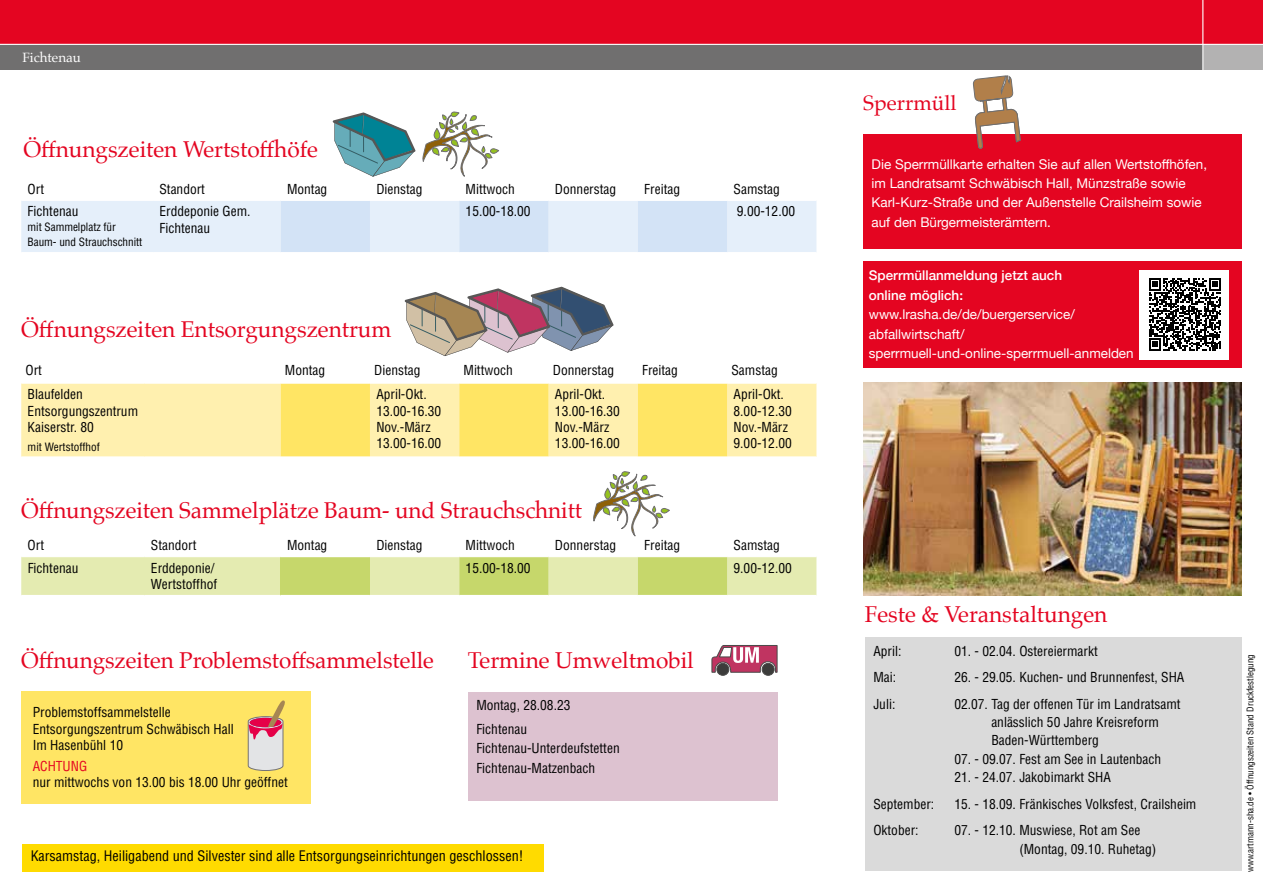
<style>
.page{position:relative;width:1263px;height:893px;background:#fff}
.page>*{position:absolute;margin:0;border:0;box-sizing:border-box;transform-origin:0 0}
.t1{font:22.8px "Palatino";letter-spacing:-.005em;color:#e40521}
.t2{font:20.85px "Palatino";color:#e40521}
.t3{font:condensed 14.1px "Helvetica LT Pro";color:#000}
.t4{font:condensed 13.5px/16.5px "Helvetica LT Pro";color:#000}
.t5{font:13.5px/19.4px "Helvetica Neue";color:#fff}
.t6{font:500 13.5px/19.4px "Helvetica Neue";color:#fff}
.t7{font:13.5px "Palatino";color:#fff}
.t8{font:condensed 13.5px "Helvetica LT Pro";color:#e40521}
.t9{font:condensed 11.25px/15px "Helvetica LT Pro";letter-spacing:-.005em;color:#000}
.t10{font:condensed 9px "Helvetica LT Pro";color:#000}
</style>
<div class="page">
<div style="left:0;top:0;width:1263px;height:45px;background:#e40521"></div>
<div style="left:0;top:44px;width:1263px;height:26px;background:#706f6f"></div>
<div style="left:1203px;top:45px;width:60px;height:25px;background:#b3b2b2"></div>
<hr style="left:1202px;top:0;width:1px;height:72px;background:#fff">
<hr style="left:0;top:44px;width:1263px;height:1px;background:#fff">
<div style="left:22px;top:844px;width:522px;height:28px;background:#ffdb00"></div>
<div style="left:863px;top:134px;width:379px;height:115px;background:#e40521"></div>
<svg style="left:973px;top:75px;width:48px;height:74px"></svg>
<div style="left:863px;top:261px;width:379px;height:107px;background:#e40521"></div>
<div style="left:1140px;top:270px;width:89px;height:89px;background:#fff"></div>
<svg style="left:1149px;top:278px;width:72px;height:73px"></svg>
<svg style="left:21px;top:557px;width:795px;height:38px;background:#dae49a"></svg>
<svg style="left:333px;top:112px;width:82px;height:65px"></svg>
<svg style="left:21px;top:201px;width:795px;height:51px;background:#deeaf8"></svg>
<svg style="left:422px;top:111px;width:77px;height:66px"></svg>
<div style="left:865px;top:637px;width:376px;height:234px;background:#dadada"></div>
<img style="left:863px;top:383px;width:379px;height:212px">
<div style="left:21px;top:691px;width:290px;height:112px;background:#ffe564"></div>
<svg style="left:247px;top:700px;width:38px;height:71px"></svg>
<svg style="left:405px;top:287px;width:208px;height:69px"></svg>
<div style="left:21px;top:384px;width:795px;height:72px;background:#fff0af"></div>
<svg style="left:281px;top:384px;width:446px;height:153px"></svg>
<hr style="left:281px;top:456px;width:89px;height:1px;background:#fff">
<hr style="left:370px;top:456px;width:89px;height:1px;background:#fff">
<hr style="left:459px;top:456px;width:90px;height:1px;background:#fff">
<hr style="left:549px;top:456px;width:89px;height:1px;background:#fff">
<hr style="left:638px;top:456px;width:89px;height:1px;background:#fff">
<div style="left:468px;top:692px;width:309px;height:109px;background:#ddc2d0"></div>
<div style="left:717px;top:663px;width:12px;height:12px;background:#3c3c3b;border-radius:50%"></div>
<div style="left:716px;top:663px;width:13px;height:13px;border:1px solid #4a4a49;border-radius:50%"></div>
<div style="left:762px;top:663px;width:12px;height:12px;background:#3c3c3b;border-radius:50%"></div>
<div style="left:762px;top:663px;width:12px;height:13px;border:1px solid #4a4a49;border-radius:50%"></div>
<svg style="left:711px;top:645px;width:67px;height:28px"></svg>
<p class="t7" style="left:22px;top:46px;width:60px">Fichtenau</p>
<h1 class="t1" style="left:23px;top:131px;width:296px">Öffnungszeiten Wertstoffhöfe</h1>
<p class="t4" style="left:28px;top:181px;width:18px">Ort</p>
<p class="t4" style="left:159px;top:181px;width:47px">Standort</p>
<p class="t4" style="left:287px;top:181px;width:42px">Montag</p>
<p class="t4" style="left:376px;top:181px;width:48px">Dienstag</p>
<p class="t4" style="left:466px;top:181px;width:51px">Mittwoch</p>
<p class="t4" style="left:555px;top:181px;width:63px">Donnerstag</p>
<p class="t4" style="left:644px;top:181px;width:37px">Freitag</p>
<p class="t4" style="left:733px;top:181px;width:48px">Samstag</p>
<p class="t4" style="left:28px;top:203px;width:52px">Fichtenau</p>
<p class="t9" style="left:28px;top:220px;width:116px">mit Sammelplatz für<br>Baum- und Strauchschnitt</p>
<p class="t4" style="left:159px;top:203px;width:93px">Erddeponie Gem.<br>Fichtenau</p>
<p class="t4" style="left:466px;top:203px;width:66px">15.00-18.00</p>
<p class="t4" style="left:737px;top:203px;width:60px">9.00-12.00</p>
<h1 class="t1" style="left:21px;top:310px;width:372px">Öffnungszeiten Entsorgungszentrum</h1>
<p class="t4" style="left:26px;top:361px;width:18px">Ort</p>
<p class="t4" style="left:285px;top:361px;width:42px">Montag</p>
<p class="t4" style="left:374px;top:361px;width:48px">Dienstag</p>
<p class="t4" style="left:463px;top:361px;width:51px">Mittwoch</p>
<p class="t4" style="left:553px;top:361px;width:63px">Donnerstag</p>
<p class="t4" style="left:642px;top:361px;width:37px">Freitag</p>
<p class="t4" style="left:731px;top:361px;width:48px">Samstag</p>
<p class="t4" style="left:28px;top:386px;width:112px">Blaufelden<br>Entsorgungszentrum<br>Kaiserstr. 80</p>
<p class="t9" style="left:28px;top:439px;width:74px">mit Wertstoffhof</p>
<p class="t4" style="left:376px;top:386px;width:66px">April-Okt.<br>13.00-16.30<br>Nov.-März<br>13.00-16.00</p>
<p class="t4" style="left:555px;top:386px;width:66px">April-Okt.<br>13.00-16.30<br>Nov.-März<br>13.00-16.00</p>
<p class="t4" style="left:733px;top:386px;width:60px">April-Okt.<br>8.00-12.30<br>Nov.-März<br>9.00-12.00</p>
<h1 class="t1" style="left:21px;top:491px;width:562px">Öffnungszeiten Sammelplätze Baum- und Strauchschnitt</h1>
<p class="t4" style="left:28px;top:537px;width:18px">Ort</p>
<p class="t4" style="left:151px;top:537px;width:47px">Standort</p>
<p class="t4" style="left:287px;top:537px;width:42px">Montag</p>
<p class="t4" style="left:376px;top:537px;width:48px">Dienstag</p>
<p class="t4" style="left:466px;top:537px;width:51px">Mittwoch</p>
<p class="t4" style="left:555px;top:537px;width:63px">Donnerstag</p>
<p class="t4" style="left:644px;top:537px;width:37px">Freitag</p>
<p class="t4" style="left:733px;top:537px;width:48px">Samstag</p>
<p class="t4" style="left:28px;top:559px;width:52px">Fichtenau</p>
<p class="t4" style="left:151px;top:559px;width:68px">Erddeponie/<br>Wertstoffhof</p>
<p class="t4" style="left:466px;top:559px;width:66px">15.00-18.00</p>
<p class="t4" style="left:733px;top:559px;width:60px">9.00-12.00</p>
<h1 class="t1" style="left:21px;top:641px;width:414px">Öffnungszeiten Problemstoffsammelstelle</h1>
<p class="t4" style="left:33px;top:704px;width:202px">Problemstoffsammelstelle<br>Entsorgungszentrum Schwäbisch Hall<br>Im Hasenbühl 10</p>
<p class="t8" style="left:33px;top:757px;width:56px">ACHTUNG</p>
<p class="t4" style="left:33px;top:774px;width:257px">nur mittwochs von 13.00 bis 18.00 Uhr geöffnet</p>
<h1 class="t1" style="left:468px;top:642px;width:228px">Termine Umweltmobil</h1>
<p class="t4" style="left:476px;top:693px;width:96px;line-height:23.7px">Montag, 28.08.23<br>Fichtenau</p>
<p class="t4" style="left:476px;top:738px;width:145px;line-height:19.4px">Fichtenau-Unterdeufstetten<br>Fichtenau-Matzenbach</p>
<p class="t3" style="left:31px;top:847px;width:494px">Karsamstag, Heiligabend und Silvester sind alle Entsorgungseinrichtungen geschlossen!</p>
<h2 class="t2" style="left:863px;top:85px;width:95px">Sperrmüll</h2>
<p class="t5" style="left:872px;top:155px;width:337px">Die Sperrmüllkarte erhalten Sie auf allen Wertstoffhöfen, im Landratsamt Schwäbisch Hall, Münzstraße sowie Karl-Kurz-Straße und der Außenstelle Crailsheim sowie auf den Bürgermeisterämtern.</p>
<p class="t6" style="left:869px;top:265px;width:195px">Sperrmüllanmeldung jetzt auch online möglich:</p>
<p class="t5" style="left:869px;top:305px;width:266px">www.lrasha.de/de/buergerservice/ abfallwirtschaft/ sperrmuell-und-online-sperrmuell-anmelden</p>
<h1 class="t1" style="left:865px;top:596px;width:244px">Feste &amp; Veranstaltungen</h1>
<p class="t4" style="left:873px;top:642px;width:30px">April:</p>
<p class="t4" style="left:954px;top:642px;width:145px">01. - 02.04. Ostereiermarkt</p>
<p class="t4" style="left:873px;top:669px;width:24px">Mai:</p>
<p class="t4" style="left:954px;top:669px;width:232px">26. - 29.05. Kuchen- und Brunnenfest, SHA</p>
<p class="t4" style="left:873px;top:696px;width:24px">Juli:</p>
<p class="t4" style="left:991px;top:695px;width:191px;line-height:18.3px;text-indent:-37px">02.07. Tag der offenen Tür im Landratsamt anlässlich 50 Jahre Kreisreform<br>Baden-Württemberg</p>
<p class="t4" style="left:954px;top:750px;width:208px">07. - 09.07. Fest am See in Lautenbach</p>
<p class="t4" style="left:954px;top:769px;width:158px">21. - 24.07. Jakobimarkt SHA</p>
<p class="t4" style="left:873px;top:795px;width:62px">September:</p>
<p class="t4" style="left:954px;top:795px;width:244px">15. - 18.09. Fränkisches Volksfest, Crailsheim</p>
<p class="t4" style="left:873px;top:822px;width:47px">Oktober:</p>
<p class="t4" style="left:1019px;top:821px;width:139px;line-height:18.3px;text-indent:-65px">07. - 12.10. Muswiese, Rot am See (Montag, 09.10. Ruhetag)</p>
<p class="t10" style="left:1244px;top:872px;width:220px;rotate:-90deg">www.artmann-sha.de • Öffnungszeiten Stand Druckfestlegung</p>
</div>
